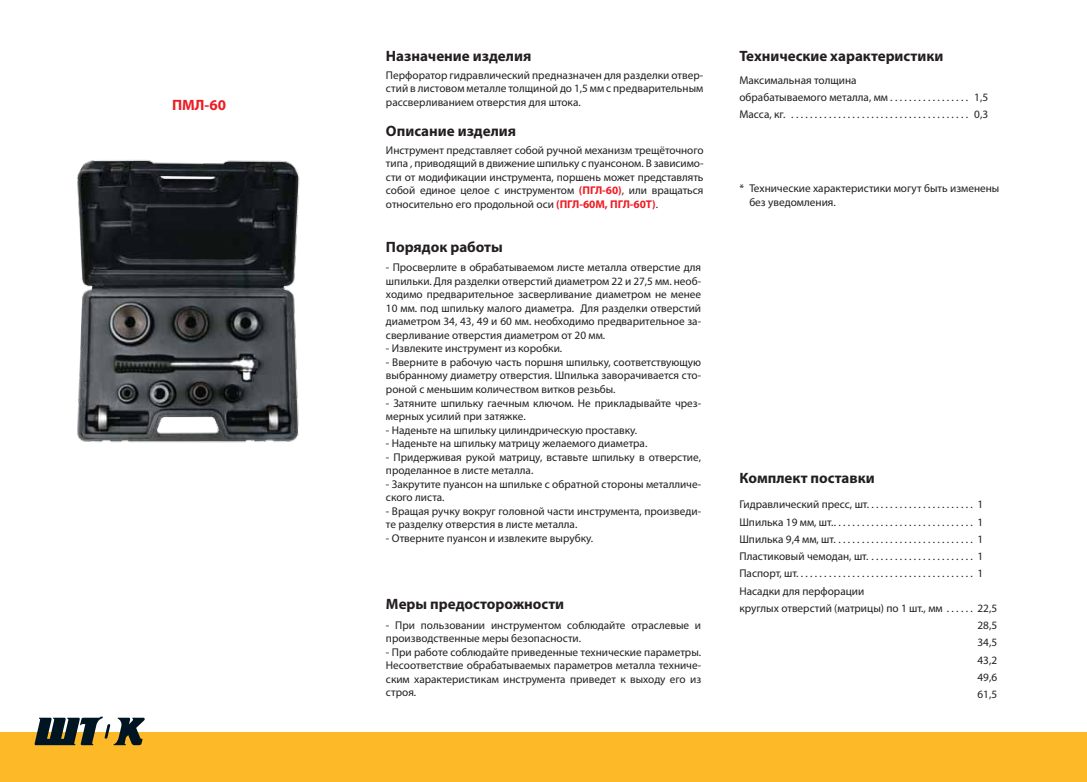
<style>
.page{position:relative;width:1087px;height:782px;background:#fff}
.page>*{position:absolute;margin:0;border:0;box-sizing:border-box;transform-origin:0 0}
.t1{font:700 15px "Myriad Pro";color:#231f20}
.t2{font:700 15px "Myriad Pro";color:#ed1d24}
.t3{font:11.25px/13.5px "Myriad Pro";color:#231f20}
.s1{font-weight:700;color:#ed1d24}
</style>
<div class="page">
<div style="left:0;top:732px;width:1087px;height:50px;background:#fdb927"></div>
<svg style="left:35px;top:716px;width:110px;height:29px"></svg>
<img style="left:77px;top:160px;width:223px;height:283px">
<h1 class="t2" style="left:172px;top:95px;width:56px">ПМЛ-60</h1>
<h1 class="t1" style="left:386px;top:46px;width:147px">Назначение изделия</h1>
<p class="t3" style="left:386px;top:68px;width:319px;text-align:justify">Перфоратор гидравлический предназначен для разделки отвер&shy;стий в листовом металле толщиной до 1,5 мм с предварительным рассверливанием отверстия для штока.</p>
<h1 class="t1" style="left:386px;top:121px;width:132px">Описание изделия</h1>
<p class="t3" style="left:386px;top:143px;width:319px;text-align:justify">Инструмент представляет собой ручной механизм трещёточного типа , приводящий в движение шпильку с пуансоном. В зависимо&shy;сти от модификации инструмента, поршень может представлять собой единое целое с инструментом <span class="s1">(ПГЛ-60)</span>, или вращаться относительно его продольной оси <span class="s1">(ПГЛ-60М, ПГЛ-60Т)</span>.</p>
<h1 class="t1" style="left:386px;top:237px;width:118px">Порядок работы</h1>
<p class="t3" style="left:386px;top:261px;width:317px;text-align:justify">- Просверлите в обрабатываемом листе металла отверстие для шпильки. Для разделки отверстий диаметром 22 и 27,5 мм. необ&shy;ходимо предварительное засверливание диаметром не менее 10 мм. под шпильку малого диаметра. Для разделки отверстий диаметром 34, 43, 49 и 60 мм. необходимо предварительное за&shy;сверливание отверстия диаметром от 20 мм.</p>
<p class="t3" style="left:386px;top:342px;width:178px">- Извлеките инструмент из коробки.</p>
<p class="t3" style="left:386px;top:355px;width:317px;text-align:justify">- Вверните в рабочую часть поршня шпильку, соответствующую выбранному диаметру отверстия. Шпилька заворачивается сто&shy;роной с меньшим количеством витков резьбы.</p>
<p class="t3" style="left:386px;top:396px;width:317px">- Затяните шпильку гаечным ключом. Не прикладывайте чрез&shy;мерных усилий при затяжке.</p>
<p class="t3" style="left:386px;top:423px;width:253px">- Наденьте на шпильку цилиндрическую проставку.</p>
<p class="t3" style="left:386px;top:436px;width:263px">- Наденьте на шпильку матрицу желаемого диаметра.</p>
<p class="t3" style="left:386px;top:450px;width:317px">- Придерживая рукой матрицу, вставьте шпильку в отверстие, проделанное в листе металла.</p>
<p class="t3" style="left:386px;top:477px;width:317px">- Закрутите пуансон на шпильке с обратной стороны металличе&shy;ского листа.</p>
<p class="t3" style="left:386px;top:504px;width:317px">- Вращая ручку вокруг головной части инструмента, произведи&shy;те разделку отверстия в листе металла.</p>
<p class="t3" style="left:386px;top:531px;width:209px">- Отверните пуансон и извлеките вырубку.</p>
<h1 class="t1" style="left:386px;top:594px;width:180px">Меры предосторожности</h1>
<p class="t3" style="left:386px;top:618px;width:317px">- При пользовании инструментом соблюдайте отраслевые и производственные меры безопасности.</p>
<p class="t3" style="left:386px;top:645px;width:317px;text-align:justify">- При работе соблюдайте приведенные технические параметры.<br>Несоответствие обрабатываемых параметров металла техниче&shy;ским характеристикам инструмента приведет к выходу его из строя.</p>
<h1 class="t1" style="left:739px;top:46px;width:205px">Технические характеристики</h1>
<p class="t3" style="left:739px;top:71px;width:250px;line-height:17.2px">Максимальная толщина<br>обрабатываемого металла, мм . . . . . . . . . . . . . . . . . 1,5<br>Масса, кг. . . . . . . . . . . . . . . . . . . . . . . . . . . . . . . . . . . . . . . 0,3</p>
<p class="t3" style="left:749px;top:182px;width:252px;text-indent:-10px">* Технические характеристики могут быть изменены без уведомления.</p>
<h1 class="t1" style="left:739px;top:468px;width:137px">Комплект поставки</h1>
<p class="t3" style="left:739px;top:495px;width:259px;line-height:17.2px">Гидравлический пресс, шт. . . . . . . . . . . . . . . . . . . . . . . 1<br>Шпилька 19 мм, шт.. . . . . . . . . . . . . . . . . . . . . . . . . . . . . . 1<br>Шпилька 9,4 мм, шт. . . . . . . . . . . . . . . . . . . . . . . . . . . . . . 1<br>Пластиковый чемодан, шт. . . . . . . . . . . . . . . . . . . . . . . 1<br>Паспорт, шт. . . . . . . . . . . . . . . . . . . . . . . . . . . . . . . . . . . . . . 1<br>Насадки для перфорации<br>круглых отверстий (матрицы) по 1 шт., мм . . . . . . 22,5</p>
</div>
